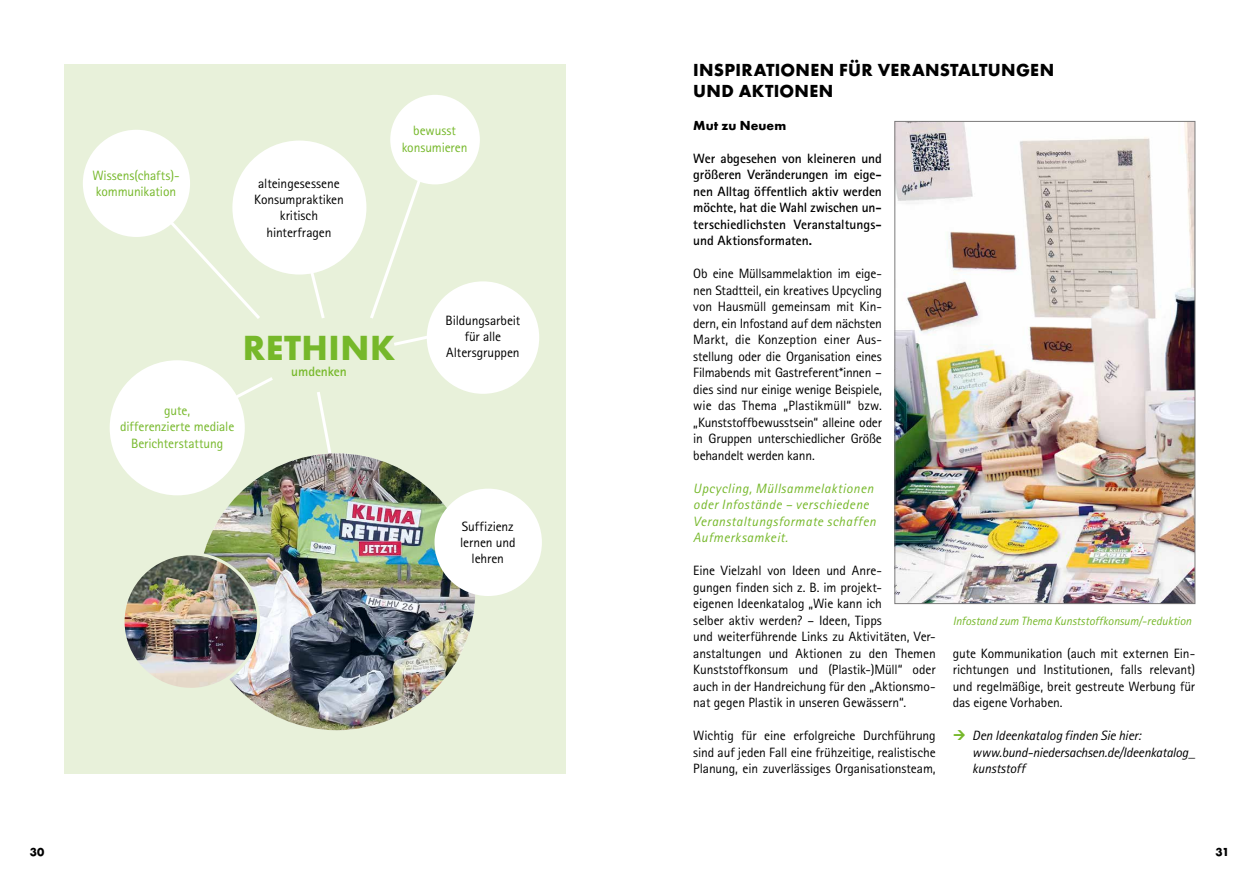
<style>
.page{position:relative;width:1259px;height:893px;background:#fff}
.page>*{position:absolute;margin:0;border:0;box-sizing:border-box;transform-origin:0 0}
.t1{font:700 36px "Futura T";letter-spacing:.015em;color:#76b82a}
.t2{font:700 18px/21.6px "Futura T";letter-spacing:.015em;color:#000}
.t3{font:13.5px/16.5px "Agfa Rotis Sans Serif";letter-spacing:-.01em;color:#000;text-align:center}
.t4{font:700 13.5px/16.5px "Agfa Rotis Sans Serif";color:#000;text-align:justify}
.t5{font:italic 13.5px/16.5px "Agfa Rotis Sans Serif";letter-spacing:.035em;color:#76b82a}
.t6{font:13.5px/16.2px "Agfa Rotis Sans Serif";letter-spacing:-.01em;color:#76b82a;text-align:center}
.t7{font:italic 13.5px/16.5px "Agfa Rotis Sans Serif";letter-spacing:-.01em;color:#000}
.t8{font:700 13.5px "Futura T";letter-spacing:.005em;color:#000}
.t9{font:700 13.5px "Agfa Rotis Sans Serif";letter-spacing:-.01em;color:#76b82a}
.t10{font:italic 12px "Agfa Rotis Sans Serif";letter-spacing:-.005em;color:#76b82a}
.t11{font:700 12px "Futura T";color:#000}
</style>
<div class="page">
<div style="left:64px;top:64px;width:502px;height:709px;background:#e8f1da"></div>
<svg style="left:311px;top:273px;width:14px;height:45px"></svg>
<svg style="left:317px;top:392px;width:14px;height:61px"></svg>
<svg style="left:144px;top:191px;width:116px;height:128px"></svg>
<svg style="left:237px;top:377px;width:36px;height:21px"></svg>
<div style="left:232px;top:141px;width:134px;height:134px;background:#fff;border-radius:50%"></div>
<svg style="left:370px;top:146px;width:110px;height:202px"></svg>
<div style="left:390px;top:95px;width:90px;height:89px;background:#fff;border-radius:50%"></div>
<div style="left:83px;top:130px;width:107px;height:107px;background:#fff;border-radius:50%"></div>
<div style="left:427px;top:281px;width:112px;height:113px;background:#fff;border-radius:50%"></div>
<div style="left:110px;top:360px;width:135px;height:135px;background:#fff;border-radius:50%"></div>
<img style="left:198px;top:453px;width:277px;height:277px;border-radius:138px">
<div style="left:434px;top:489px;width:108px;height:107px;background:#fff;border-radius:50%"></div>
<img style="left:896px;top:123px;width:297px;height:479px">
<div style="left:894px;top:121px;width:301px;height:483px;border:1px solid #7c7b7b"></div>
<img style="left:123px;top:554px;width:136px;height:135px;border-radius:68px">
<div style="left:122px;top:552px;width:138px;height:139px;border:3px solid #e8f1da;border-radius:50%"></div>
<p class="t6" style="left:92px;top:167px;width:89px;text-align:left">Wissens(chafts)- kommunikation</p>
<p class="t3" style="left:254px;top:175px;width:91px">alteingesessene<br>Konsumpraktiken kritisch hinterfragen</p>
<p class="t6" style="left:402px;top:123px;width:67px">bewusst konsumieren</p>
<h1 class="t1" style="left:243px;top:327px;width:154px">RETHINK</h1>
<p class="t9" style="left:291px;top:363px;width:57px">umdenken</p>
<p class="t6" style="left:120px;top:402px;width:116px">gute,<br>differenzierte mediale<br>Berichterstattung</p>
<p class="t3" style="left:445px;top:312px;width:76px">Bildungsarbeit für alle</p>
<p class="t3" style="left:446px;top:344px;width:75px">Altersgruppen</p>
<p class="t3" style="left:460px;top:518px;width:57px">Suffizienz lernen und lehren</p>
<h2 class="t2" style="left:693px;top:59px;width:362px">INSPIRATIONEN FÜR VERANSTALTUNGEN<br>UND AKTIONEN</h2>
<p class="t8" style="left:693px;top:117px;width:94px">Mut zu Neuem</p>
<p class="t4" style="left:693px;top:150px;width:190px">Wer abgesehen von kleineren und größeren Veränderungen im eige&shy;nen Alltag öffentlich aktiv werden möchte, hat die Wahl zwischen un&shy;terschiedlichsten Veranstaltungs&shy;und Aktionsformaten.</p>
<p class="t3" style="left:693px;top:265px;width:190px;text-align:justify">Ob eine Müllsammelaktion im eige&shy;nen Stadtteil, ein kreatives Upcycling von Hausmüll gemeinsam mit Kin&shy;dern, ein Infostand auf dem nächsten Markt, die Konzeption einer Aus&shy;stellung oder die Organisation eines Filmabends mit Gastreferent*innen – dies sind nur einige wenige Beispiele, wie das Thema „Plastikmüll“ bzw. „Kunststoffbewusstsein“ alleine oder in Gruppen unterschiedlicher Größe behandelt werden kann.</p>
<p class="t5" style="left:693px;top:480px;width:184px">Upcycling, Müllsammelaktionen oder Infostände – verschiedene<br>Veranstaltungsformate schaffen<br>Aufmerksamkeit.</p>
<p class="t3" style="left:693px;top:562px;width:244px;text-align:left">Eine Vielzahl von Ideen und Anre-<br>gungen finden sich z. B. im projekt-<br>eigenen Ideenkatalog „Wie kann ich<br>selber aktiv werden? – Ideen, Tipps<br>und weiterführende Links zu Aktivitäten, Ver&shy;anstaltungen und Aktionen zu den Themen Kunststoffkonsum und (Plastik-)Müll“ oder auch in der Handreichung für den „Aktionsmo&shy;nat gegen Plastik in unseren Gewässern“.</p>
<p class="t3" style="left:693px;top:727px;width:244px;text-align:justify">Wichtig für eine erfolgreiche Durchführung sind auf jeden Fall eine frühzeitige, realistische Planung, ein zuverlässiges Organisationsteam,</p>
<p class="t10" style="left:952px;top:614px;width:240px">Infostand zum Thema Kunststoffkonsum/-reduktion</p>
<p class="t3" style="left:952px;top:645px;width:244px;text-align:justify">gute Kommunikation (auch mit externen Ein&shy;richtungen und Institutionen, falls relevant) und regelmäßige, breit gestreute Werbung für das eigene Vorhaben.</p>
<p class="t7" style="left:972px;top:728px;width:224px">Den Ideenkatalog finden Sie hier: www.bund-niedersachsen.de/Ideenkatalog_ kunststoff</p>
<p class="t11" style="left:30px;top:845px;width:16px">30</p>
<p class="t11" style="left:1215px;top:845px;width:15px">31</p>
</div>
